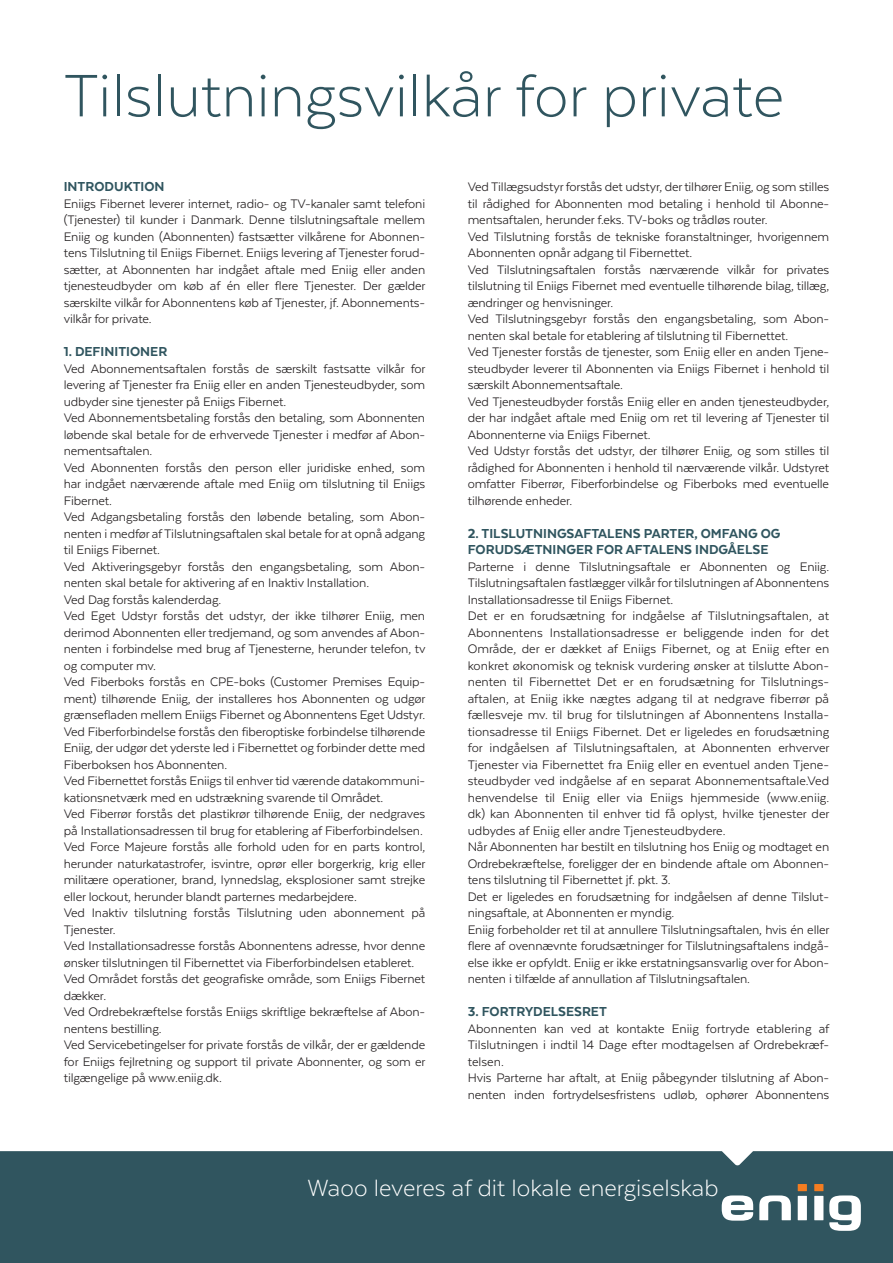
<style>
.page{position:relative;width:893px;height:1263px;background:#fff}
.page>*{position:absolute;margin:0;border:0;box-sizing:border-box;transform-origin:0 0}
.t1{font:300 69px "Texta";color:#30555f}
.t2{font:300 27px "Texta";color:#fff}
.Punkt{font:800 15px/16.5px "Texta";color:#30555f}
.Brødtekst{font:14.25px/16.5px "Texta";letter-spacing:-.01em;color:#231f20;text-align:justify}
</style>
<div class="page">
<div style="left:0;top:1151px;width:893px;height:112px;background:#30555f"></div>
<div style="left:798px;top:1184px;width:9px;height:7px;background:#f47d21"></div>
<svg style="left:829px;top:1195px;width:32px;height:36px"></svg>
<svg style="left:759px;top:1195px;width:32px;height:25px"></svg>
<svg style="left:722px;top:1195px;width:31px;height:26px"></svg>
<div style="left:798px;top:1196px;width:9px;height:24px;background:#fff"></div>
<div style="left:814px;top:1196px;width:9px;height:24px;background:#fff"></div>
<div style="left:814px;top:1184px;width:9px;height:7px;background:#f47d21"></div>
<p class="t1" style="left:64px;top:60px;width:722px">Tilslutningsvilkår for private</p>
<p class="Punkt" style="left:64px;top:178px;width:102px">INTRODUKTION</p>
<p class="Brødtekst" style="left:64px;top:195px;width:363px">Eniigs Fibernet leverer internet, radio- og TV-kanaler samt telefoni (Tjenester) til kunder i Danmark. Denne tilslutningsaftale mellem Eniig og kunden (Abonnenten) fastsætter vilkårene for Abonnen&shy;tens Tilslutning til Eniigs Fibernet. Eniigs levering af Tjenester forud&shy;sætter, at Abonnenten har indgået aftale med Eniig eller anden tjenesteudbyder om køb af én eller flere Tjenester. Der gælder særskilte vilkår for Abonnentens køb af Tjenester, jf. Abonnements&shy;vilkår for private.</p>
<p class="Punkt" style="left:64px;top:343px;width:105px">1. DEFINITIONER</p>
<p class="Brødtekst" style="left:64px;top:360px;width:363px">Ved Abonnementsaftalen forstås de særskilt fastsatte vilkår for levering af Tjenester fra Eniig eller en anden Tjenesteudbyder, som udbyder sine tjenester på Eniigs Fibernet.</p>
<p class="Brødtekst" style="left:64px;top:409px;width:363px">Ved Abonnementsbetaling forstås den betaling, som Abonnenten løbende skal betale for de erhvervede Tjenester i medfør af Abon&shy;nementsaftalen.</p>
<p class="Brødtekst" style="left:64px;top:459px;width:363px">Ved Abonnenten forstås den person eller juridiske enhed, som har indgået nærværende aftale med Eniig om tilslutning til Eniigs Fibernet.</p>
<p class="Brødtekst" style="left:64px;top:508px;width:363px">Ved Adgangsbetaling forstås den løbende betaling, som Abon&shy;nenten i medfør af Tilslutningsaftalen skal betale for at opnå adgang til Eniigs Fibernet.</p>
<p class="Brødtekst" style="left:64px;top:558px;width:363px">Ved Aktiveringsgebyr forstås den engangsbetaling, som Abon&shy;nenten skal betale for aktivering af en Inaktiv Installation.</p>
<p class="Brødtekst" style="left:64px;top:591px;width:159px">Ved Dag forstås kalenderdag.</p>
<p class="Brødtekst" style="left:64px;top:607px;width:363px">Ved Eget Udstyr forstås det udstyr, der ikke tilhører Eniig, men derimod Abonnenten eller tredjemand, og som anvendes af Abon&shy;nenten i forbindelse med brug af Tjenesterne, herunder telefon, tv og computer mv.</p>
<p class="Brødtekst" style="left:64px;top:673px;width:363px">Ved Fiberboks forstås en CPE-boks (Customer Premises Equip&shy;ment) tilhørende Eniig, der installeres hos Abonnenten og udgør grænsefladen mellem Eniigs Fibernet og Abonnentens Eget Udstyr.</p>
<p class="Brødtekst" style="left:64px;top:723px;width:363px">Ved Fiberforbindelse forstås den fiberoptiske forbindelse tilhørende Eniig, der udgør det yderste led i Fibernettet og forbinder dette med Fiberboksen hos Abonnenten.</p>
<p class="Brødtekst" style="left:64px;top:772px;width:363px">Ved Fibernettet forstås Eniigs til enhver tid værende datakommuni&shy;kationsnetværk med en udstrækning svarende til Området.</p>
<p class="Brødtekst" style="left:64px;top:805px;width:363px">Ved Fiberrør forstås det plastikrør tilhørende Eniig, der nedgraves på Installationsadressen til brug for etablering af Fiberforbindelsen.</p>
<p class="Brødtekst" style="left:64px;top:838px;width:363px">Ved Force Majeure forstås alle forhold uden for en parts kontrol, herunder naturkatastrofer, isvintre, oprør eller borgerkrig, krig eller militære operationer, brand, lynnedslag, eksplosioner samt strejke eller lockout, herunder blandt parternes medarbejdere.</p>
<p class="Brødtekst" style="left:64px;top:904px;width:363px">Ved Inaktiv tilslutning forstås Tilslutning uden abonnement på<br>Tjenester.</p>
<p class="Brødtekst" style="left:64px;top:937px;width:363px">Ved Installationsadresse forstås Abonnentens adresse, hvor denne ønsker tilslutningen til Fibernettet via Fiberforbindelsen etableret.</p>
<p class="Brødtekst" style="left:64px;top:970px;width:363px">Ved Området forstås det geografiske område, som Eniigs Fibernet dækker.</p>
<p class="Brødtekst" style="left:64px;top:1003px;width:363px">Ved Ordrebekræftelse forstås Eniigs skriftlige bekræftelse af Abon&shy;nentens bestilling.</p>
<p class="Brødtekst" style="left:64px;top:1036px;width:363px">Ved Servicebetingelser for private forstås de vilkår, der er gældende for Eniigs fejlretning og support til private Abonnenter, og som er tilgængelige på www.eniig.dk.</p>
<p class="Brødtekst" style="left:468px;top:178px;width:363px">Ved Tillægsudstyr forstås det udstyr, der tilhører Eniig, og som stilles til rådighed for Abonnenten mod betaling i henhold til Abonne&shy;mentsaftalen, herunder f.eks. TV-boks og trådløs router.</p>
<p class="Brødtekst" style="left:468px;top:228px;width:363px">Ved Tilslutning forstås de tekniske foranstaltninger, hvorigennem<br>Abonnenten opnår adgang til Fibernettet.</p>
<p class="Brødtekst" style="left:468px;top:261px;width:363px">Ved Tilslutningsaftalen forstås nærværende vilkår for privates tilslutning til Eniigs Fibernet med eventuelle tilhørende bilag, tillæg, ændringer og henvisninger.</p>
<p class="Brødtekst" style="left:468px;top:310px;width:363px">Ved Tilslutningsgebyr forstås den engangsbetaling, som Abon&shy;nenten skal betale for etablering af tilslutning til Fibernettet.</p>
<p class="Brødtekst" style="left:468px;top:343px;width:363px">Ved Tjenester forstås de tjenester, som Eniig eller en anden Tjene&shy;steudbyder leverer til Abonnenten via Eniigs Fibernet i henhold til særskilt Abonnementsaftale.</p>
<p class="Brødtekst" style="left:468px;top:393px;width:363px">Ved Tjenesteudbyder forstås Eniig eller en anden tjenesteudbyder, der har indgået aftale med Eniig om ret til levering af Tjenester til Abonnenterne via Eniigs Fibernet.</p>
<p class="Brødtekst" style="left:468px;top:442px;width:363px">Ved Udstyr forstås det udstyr, der tilhører Eniig, og som stilles til rådighed for Abonnenten i henhold til nærværende vilkår. Udstyret omfatter Fiberrør, Fiberforbindelse og Fiberboks med eventuelle tilhørende enheder.</p>
<p class="Punkt" style="left:468px;top:525px;width:314px">2. TILSLUTNINGSAFTALENS PARTER, OMFANG OG<br>FORUDSÆTNINGER FOR AFTALENS INDGÅELSE</p>
<p class="Brødtekst" style="left:468px;top:558px;width:363px">Parterne i denne Tilslutningsaftale er Abonnenten og Eniig.<br>Tilslutningsaftalen fastlægger vilkår for tilslutningen af Abonnentens Installationsadresse til Eniigs Fibernet.</p>
<p class="Brødtekst" style="left:468px;top:607px;width:363px">Det er en forudsætning for indgåelse af Tilslutningsaftalen, at Abonnentens Installationsadresse er beliggende inden for det Område, der er dækket af Eniigs Fibernet, og at Eniig efter en konkret økonomisk og teknisk vurdering ønsker at tilslutte Abon&shy;nenten til Fibernettet Det er en forudsætning for Tilslutnings&shy;aftalen, at Eniig ikke nægtes adgang til at nedgrave fiberrør på fællesveje mv. til brug for tilslutningen af Abonnentens Installa&shy;tionsadresse til Eniigs Fibernet. Det er ligeledes en forudsætning for indgåelsen af Tilslutningsaftalen, at Abonnenten erhverver Tjenester via Fibernettet fra Eniig eller en eventuel anden Tjene&shy;steudbyder ved indgåelse af en separat Abonnementsaftale.Ved henvendelse til Eniig eller via Eniigs hjemmeside (www.eniig. dk) kan Abonnenten til enhver tid få oplyst, hvilke tjenester der udbydes af Eniig eller andre Tjenesteudbydere.</p>
<p class="Brødtekst" style="left:468px;top:838px;width:363px">Når Abonnenten har bestilt en tilslutning hos Eniig og modtaget en Ordrebekræftelse, foreligger der en bindende aftale om Abonnen&shy;tens tilslutning til Fibernettet jf. pkt. 3.</p>
<p class="Brødtekst" style="left:468px;top:888px;width:363px">Det er ligeledes en forudsætning for indgåelsen af denne Tilslut&shy;ningsaftale, at Abonnenten er myndig.</p>
<p class="Brødtekst" style="left:468px;top:921px;width:363px">Eniig forbeholder ret til at annullere Tilslutningsaftalen, hvis én eller flere af ovennævnte forudsætninger for Tilslutningsaftalens indgå&shy;else ikke er opfyldt. Eniig er ikke erstatningsansvarlig over for Abon&shy;nenten i tilfælde af annullation af Tilslutningsaftalen.</p>
<p class="Punkt" style="left:468px;top:1003px;width:141px">3. FORTRYDELSESRET</p>
<p class="Brødtekst" style="left:468px;top:1020px;width:363px">Abonnenten kan ved at kontakte Eniig fortryde etablering af Tilslutningen i indtil 14 Dage efter modtagelsen af Ordrebekræf&shy;telsen.</p>
<p class="Brødtekst" style="left:468px;top:1069px;width:363px">Hvis Parterne har aftalt, at Eniig påbegynder tilslutning af Abon&shy;nenten inden fortrydelsesfristens udløb, ophører Abonnentens</p>
<h2 class="t2" style="left:308px;top:1174px;width:413px">Waoo leveres af dit lokale energiselskab</h2>
</div>
